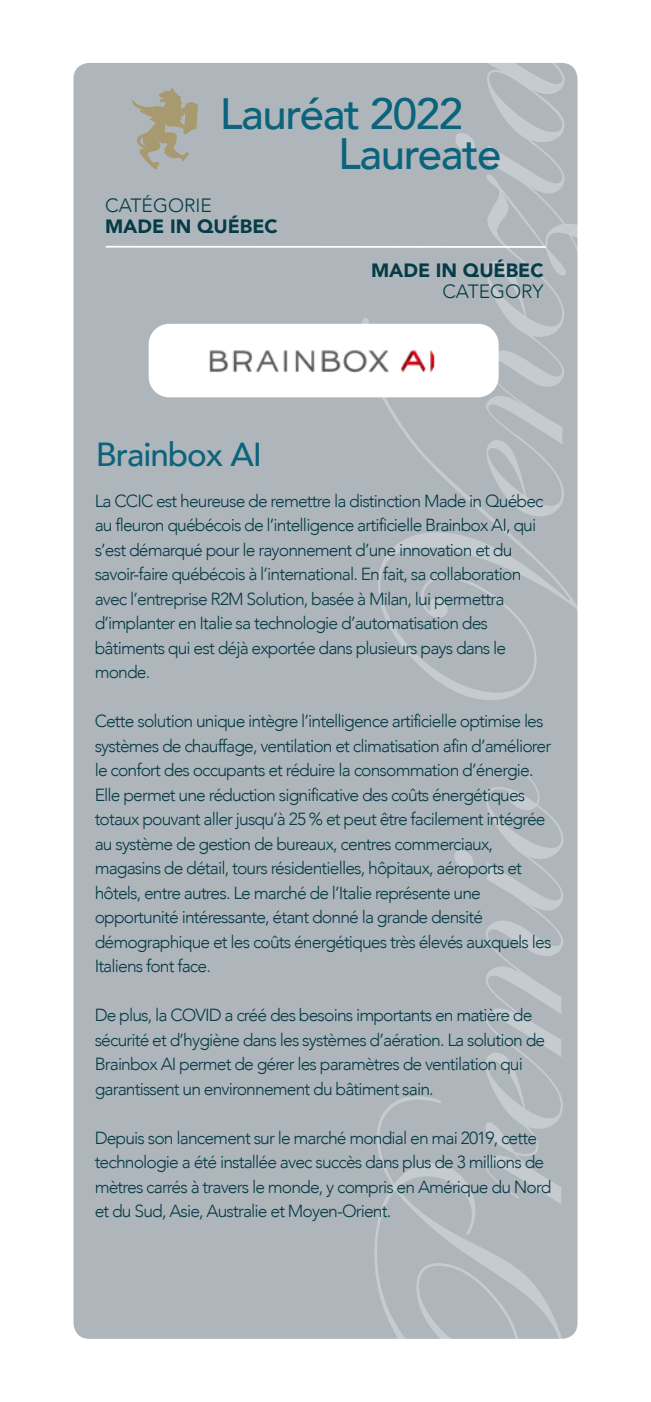
<style>
.page{position:relative;width:651px;height:1402px;background:#fff}
.page>*{position:absolute;margin:0;border:0;box-sizing:border-box;transform-origin:0 0}
.t1{font:500 43.75px/40.4px "Avenir";letter-spacing:-.03em;color:#0c637c}
.t2{font:500 33.25px "Avenir";letter-spacing:-.03em;color:#0c637c}
.t3{font:900 19.25px "Avenir";color:#053c47}
.t4{font:300 19.25px "Avenir";color:#053c47}
.t5{font:300 17.5px/24.5px "Avenir";letter-spacing:-.05em;color:#053c47}
</style>
<div class="page">
<div style="left:74px;top:63px;width:504px;height:1276px;background:#afb6bb;border-radius:16px"></div>
<svg style="left:374px;top:1096px;width:192px;height:243px"></svg>
<svg style="left:454px;top:767px;width:109px;height:437px"></svg>
<svg style="left:361px;top:318px;width:217px;height:382px"></svg>
<svg style="left:455px;top:63px;width:123px;height:453px"></svg>
<svg style="left:133px;top:88px;width:65px;height:81px"></svg>
<hr style="left:106px;top:246px;width:440px;height:2px;background:#fff">
<div style="left:149px;top:324px;width:350px;height:73px;background:#fff;border-radius:21px"></div>
<img style="left:209px;top:350px;width:226px;height:23px">
<h1 class="t1" style="left:338px;top:91px;width:165px;text-indent:-118px">Lauréat 2022<br>Laureate</h1>
<p class="t4" style="left:105px;top:194px;width:108px">CATÉGORIE</p>
<p class="t3" style="left:105px;top:209px;width:174px">MADE IN QUÉBEC</p>
<h2 class="t2" style="left:96px;top:426px;width:168px">Brainbox AI</h2>
<p class="t3" style="left:371px;top:253px;width:174px">MADE IN QUÉBEC</p>
<p class="t4" style="left:442px;top:280px;width:103px">CATEGORY</p>
<p class="t5" style="left:95px;top:488px;width:450px">La CCIC est heureuse de remettre la distinction Made in Québec au fleuron québécois de l’intelligence artificielle Brainbox AI, qui s’est démarqué pour le rayonnement d’une innovation et du savoir-faire québécois à l’international. En fait, sa collaboration avec l’entreprise R2M Solution, basée à Milan, lui permettra d’implanter en Italie sa technologie d’automatisation des bâtiments qui est déjà exportée dans plusieurs pays dans le monde.</p>
<p class="t5" style="left:95px;top:709px;width:458px">Cette solution unique intègre l’intelligence artificielle optimise les systèmes de chauffage, ventilation et climatisation afin d’améliorer le confort des occupants et réduire la consommation d’énergie.<br>Elle permet une réduction significative des coûts énergétiques totaux pouvant aller jusqu’à 25 % et peut être facilement intégrée au système de gestion de bureaux, centres commerciaux, magasins de détail, tours résidentielles, hôpitaux, aéroports et hôtels, entre autres. Le marché de l’Italie représente une opportunité intéressante, étant donné la grande densité démographique et les coûts énergétiques très élevés auxquels les Italiens font face.</p>
<p class="t5" style="left:95px;top:1003px;width:452px">De plus, la COVID a créé des besoins importants en matière de sécurité et d’hygiène dans les systèmes d’aération. La solution de Brainbox AI permet de gérer les paramètres de ventilation qui garantissent un environnement du bâtiment sain.</p>
<p class="t5" style="left:95px;top:1125px;width:458px">Depuis son lancement sur le marché mondial en mai 2019, cette technologie a été installée avec succès dans plus de 3 millions de mètres carrés à travers le monde, y compris en Amérique du Nord et du Sud, Asie, Australie et Moyen-Orient.</p>
</div>
